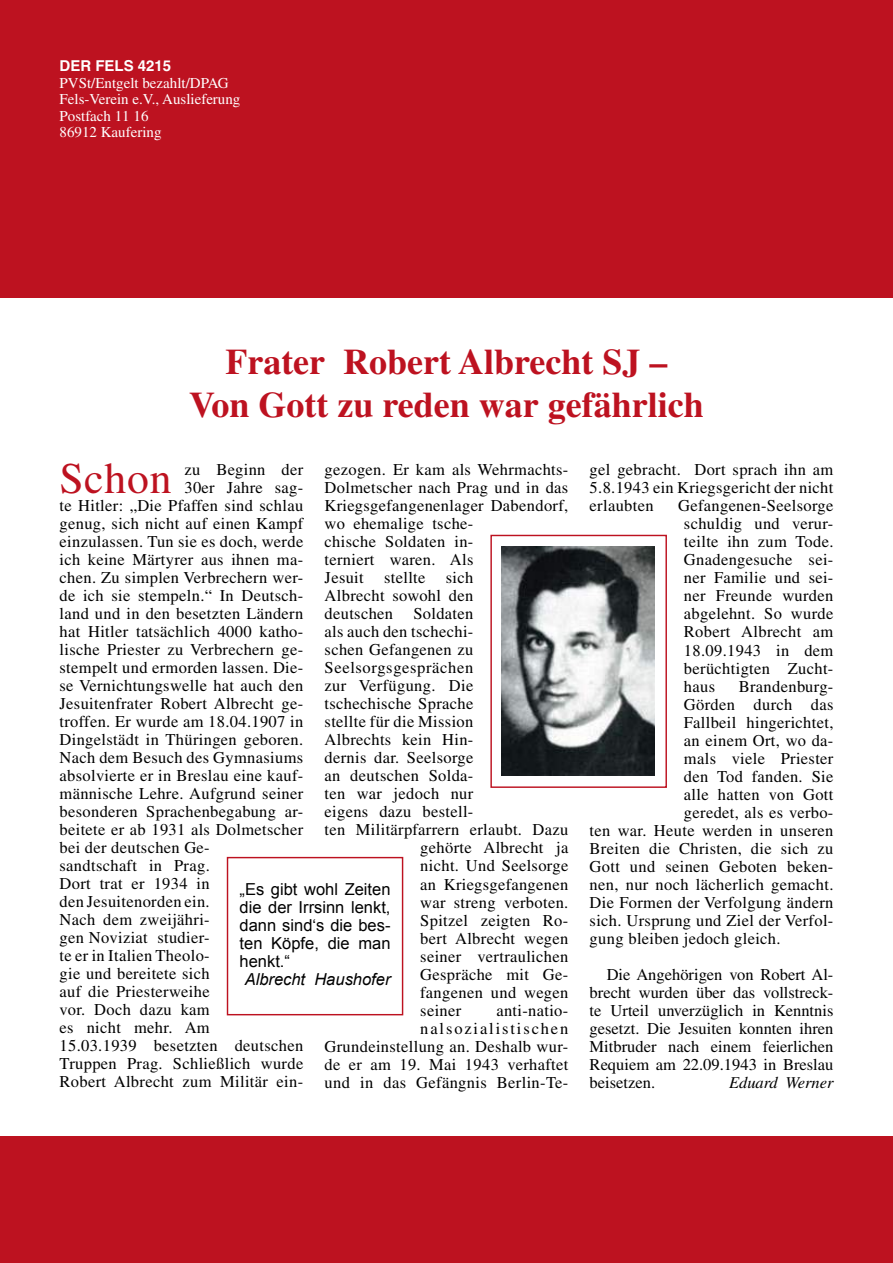
<style>
.page{position:relative;width:893px;height:1263px;background:#bd1220}
.page>*{position:absolute;margin:0;border:0;box-sizing:border-box;transform-origin:0 0}
.t1{font:43.65px "Times";letter-spacing:.02em;color:#bd1220}
.t2{font:700 36px/43.2px "Times";color:#bd1220;text-align:center}
.t3{font:16.5px/18px "Times";letter-spacing:.02em;color:#000;text-align:justify}
.t4{font:16.5px/18px "Arial";color:#000;text-align:justify}
.t5{font:16.5px "Times";letter-spacing:.04em;color:#000}
.t6{font:italic 16.5px "Arial";color:#000}
.t7{font:italic 16.5px "Times";color:#000}
.t8{font:15px/16.5px "Times";color:#fff}
.t9{font:700 15px "Helvetica";color:#fff}
</style>
<div class="page">
<div style="left:0;top:298px;width:893px;height:837px;background:#fff"></div>
<div style="left:490px;top:535px;width:177px;height:253px;border:1px solid #bd1220"></div>
<img style="left:502px;top:546px;width:153px;height:229px">
<div style="left:227px;top:857px;width:176px;height:158px;border:1px solid #bd1220"></div>
<p class="t9" style="left:60px;top:57px;width:113px">DER FELS 4215</p>
<p class="t8" style="left:60px;top:74px;width:182px">PVSt/Entgelt bezahlt/DPAG<br>Fels-Verein e.V., Auslieferung<br>Postfach 11 16<br>86912 Kaufering</p>
<h2 class="t2" style="left:189px;top:339px;width:516px">Frater Robert Albrecht SJ –<br>Von Gott zu reden war gefährlich</h2>
<h1 class="t1" style="left:60px;top:454px;width:114px">Schon</h1>
<p class="t3" style="left:184px;top:461px;width:120px">zu Beginn der</p>
<p class="t3" style="left:325px;top:461px;width:245px">gezogen. Er kam als Wehrmachts-</p>
<p class="t3" style="left:325px;top:479px;width:245px">Dolmetscher nach Prag und in das</p>
<p class="t3" style="left:325px;top:497px;width:245px">Kriegsgefangenenlager Dabendorf,</p>
<p class="t3" style="left:325px;top:515px;width:150px">wo ehemalige tsche-</p>
<p class="t3" style="left:325px;top:533px;width:150px">chische Soldaten in-</p>
<p class="t3" style="left:325px;top:551px;width:150px">terniert waren. Als</p>
<p class="t3" style="left:325px;top:569px;width:150px">Jesuit stellte sich</p>
<p class="t3" style="left:325px;top:587px;width:150px">Albrecht sowohl den</p>
<p class="t3" style="left:325px;top:605px;width:150px">deutschen Soldaten</p>
<p class="t3" style="left:325px;top:623px;width:150px">als auch den tschechi-</p>
<p class="t3" style="left:325px;top:641px;width:150px">schen Gefangenen zu</p>
<p class="t5" style="left:325px;top:659px;width:150px">Seelsorgsgesprächen</p>
<p class="t3" style="left:325px;top:677px;width:150px">zur Verfügung. Die</p>
<p class="t3" style="left:325px;top:695px;width:150px">tschechische Sprache</p>
<p class="t3" style="left:325px;top:713px;width:150px">stellte für die Mission</p>
<p class="t3" style="left:325px;top:731px;width:150px">Albrechts kein Hin-</p>
<p class="t3" style="left:325px;top:749px;width:150px">dernis dar. Seelsorge</p>
<p class="t3" style="left:325px;top:767px;width:150px">an deutschen Solda-</p>
<p class="t3" style="left:325px;top:785px;width:150px">ten war jedoch nur</p>
<p class="t3" style="left:325px;top:803px;width:150px">eigens dazu bestell-</p>
<p class="t3" style="left:325px;top:821px;width:245px">ten Militärpfarrern erlaubt. Dazu</p>
<p class="t3" style="left:420px;top:839px;width:150px">gehörte Albrecht ja</p>
<p class="t3" style="left:420px;top:857px;width:150px">nicht. Und Seelsorge</p>
<p class="t3" style="left:420px;top:875px;width:150px">an Kriegsgefangenen</p>
<p class="t3" style="left:420px;top:893px;width:150px">war streng verboten.</p>
<p class="t3" style="left:420px;top:911px;width:150px">Spitzel zeigten Ro-</p>
<p class="t3" style="left:420px;top:929px;width:150px">bert Albrecht wegen</p>
<p class="t3" style="left:420px;top:947px;width:150px">seiner vertraulichen</p>
<p class="t3" style="left:420px;top:965px;width:150px">Gespräche mit Ge-</p>
<p class="t3" style="left:420px;top:983px;width:150px">fangenen und wegen</p>
<p class="t3" style="left:420px;top:1001px;width:43px">seiner</p>
<p class="t3" style="left:184px;top:479px;width:120px">30er Jahre sag-</p>
<p class="t3" style="left:60px;top:497px;width:245px">te Hitler: „Die Pfaffen sind schlau</p>
<p class="t3" style="left:60px;top:515px;width:245px">genug, sich nicht auf einen Kampf</p>
<p class="t3" style="left:60px;top:533px;width:245px">einzulassen. Tun sie es doch, werde</p>
<p class="t3" style="left:60px;top:551px;width:245px">ich keine Märtyrer aus ihnen ma-</p>
<p class="t3" style="left:60px;top:569px;width:245px">chen. Zu simplen Verbrechern wer-</p>
<p class="t3" style="left:60px;top:587px;width:245px">de ich sie stempeln.“ In Deutsch-</p>
<p class="t3" style="left:60px;top:605px;width:245px">land und in den besetzten Ländern</p>
<p class="t3" style="left:60px;top:623px;width:245px">hat Hitler tatsächlich 4000 katho-</p>
<p class="t3" style="left:60px;top:641px;width:245px">lische Priester zu Verbrechern ge-</p>
<p class="t3" style="left:60px;top:659px;width:245px">stempelt und ermorden lassen. Die-</p>
<p class="t3" style="left:60px;top:677px;width:245px">se Vernichtungswelle hat auch den</p>
<p class="t3" style="left:60px;top:695px;width:245px">Jesuitenfrater Robert Albrecht ge-</p>
<p class="t3" style="left:60px;top:713px;width:245px">troffen. Er wurde am 18.04.1907 in</p>
<p class="t3" style="left:60px;top:731px;width:245px">Dingelstädt in Thüringen geboren.</p>
<p class="t3" style="left:60px;top:749px;width:245px">Nach dem Besuch des Gymnasiums</p>
<p class="t3" style="left:60px;top:767px;width:245px">absolvierte er in Breslau eine kauf-</p>
<p class="t3" style="left:60px;top:785px;width:245px">männische Lehre. Aufgrund seiner</p>
<p class="t3" style="left:60px;top:803px;width:245px">besonderen Sprachenbegabung ar-</p>
<p class="t3" style="left:60px;top:821px;width:245px">beitete er ab 1931 als Dolmetscher</p>
<p class="t3" style="left:60px;top:839px;width:152px">bei der deutschen Ge-</p>
<p class="t3" style="left:60px;top:857px;width:152px">sandtschaft in Prag.</p>
<p class="t3" style="left:60px;top:875px;width:152px">Dort trat er 1934 in</p>
<p class="t3" style="left:60px;top:893px;width:152px">den Jesuitenorden ein.</p>
<p class="t3" style="left:60px;top:911px;width:152px">Nach dem zweijähri-</p>
<p class="t3" style="left:60px;top:929px;width:152px">gen Noviziat studier-</p>
<p class="t3" style="left:60px;top:947px;width:152px">te er in Italien Theolo-</p>
<p class="t3" style="left:60px;top:965px;width:152px">gie und bereitete sich</p>
<p class="t3" style="left:60px;top:983px;width:152px">auf die Priesterweihe</p>
<p class="t3" style="left:60px;top:1001px;width:152px">vor. Doch dazu kam</p>
<p class="t3" style="left:60px;top:1019px;width:152px">es nicht mehr. Am</p>
<p class="t3" style="left:60px;top:1037px;width:245px">15.03.1939 besetzten deutschen</p>
<p class="t3" style="left:60px;top:1055px;width:245px">Truppen Prag. Schließlich wurde</p>
<p class="t3" style="left:60px;top:1073px;width:245px">Robert Albrecht zum Militär ein-</p>
<p class="t4" style="left:240px;top:880px;width:152px">„Es gibt wohl Zeiten die der Irrsinn lenkt, dann sind‘s die bes&shy;ten Köpfe, die man henkt.“</p>
<p class="t6" style="left:245px;top:968px;width:147px">Albrecht Haushofer</p>
<p class="t3" style="left:325px;top:1001px;width:245px;text-align:right">anti-natio-<br>nalsozialistischen<br>Grundeinstellung an. Deshalb wur&shy;de er am 19. Mai 1943 verhaftet und in das Gefängnis Berlin-Te-</p>
<p class="t3" style="left:590px;top:461px;width:245px">gel gebracht. Dort sprach ihn am 5.8.1943 ein Kriegsgericht der nicht erlaubten</p>
<p class="t3" style="left:684px;top:497px;width:151px;text-indent:-6px">Gefangenen-Seelsorge schuldig und verur&shy;teilte ihn zum Tode.<br>Gnadengesuche sei&shy;ner Familie und sei&shy;ner Freunde wurden abgelehnt. So wurde Robert Albrecht am 18.09.1943 in dem berüchtigten Zucht&shy;haus</p>
<p class="t3" style="left:739px;top:677px;width:96px">Brandenburg-</p>
<p class="t3" style="left:684px;top:695px;width:151px">Görden durch das</p>
<p class="t3" style="left:684px;top:713px;width:151px">Fallbeil hingerichtet,</p>
<p class="t3" style="left:684px;top:731px;width:151px">an einem Ort, wo da-</p>
<p class="t3" style="left:684px;top:749px;width:151px">mals viele Priester</p>
<p class="t3" style="left:684px;top:767px;width:151px">den Tod fanden. Sie</p>
<p class="t3" style="left:684px;top:785px;width:151px">alle hatten von Gott</p>
<p class="t3" style="left:684px;top:803px;width:151px">geredet, als es verbo-</p>
<p class="t3" style="left:590px;top:821px;width:245px">ten war. Heute werden in unseren</p>
<p class="t3" style="left:590px;top:839px;width:245px">Breiten die Christen, die sich zu</p>
<p class="t3" style="left:590px;top:857px;width:245px">Gott und seinen Geboten beken-</p>
<p class="t3" style="left:590px;top:875px;width:245px">nen, nur noch lächerlich gemacht.</p>
<p class="t3" style="left:590px;top:893px;width:245px">Die Formen der Verfolgung ändern</p>
<p class="t3" style="left:590px;top:911px;width:245px">sich. Ursprung und Ziel der Verfol-</p>
<p class="t3" style="left:590px;top:929px;width:192px">gung bleiben jedoch gleich.</p>
<p class="t3" style="left:590px;top:965px;width:245px;text-indent:17px">Die Angehörigen von Robert Al&shy;brecht wurden über das vollstreck&shy;te Urteil unverzüglich in Kenntnis gesetzt. Die Jesuiten konnten ihren Mitbruder nach einem feierlichen Requiem am 22.09.1943 in Breslau beisetzen.</p>
<p class="t7" style="left:729px;top:1073px;width:106px">Eduard Werner</p>
</div>
